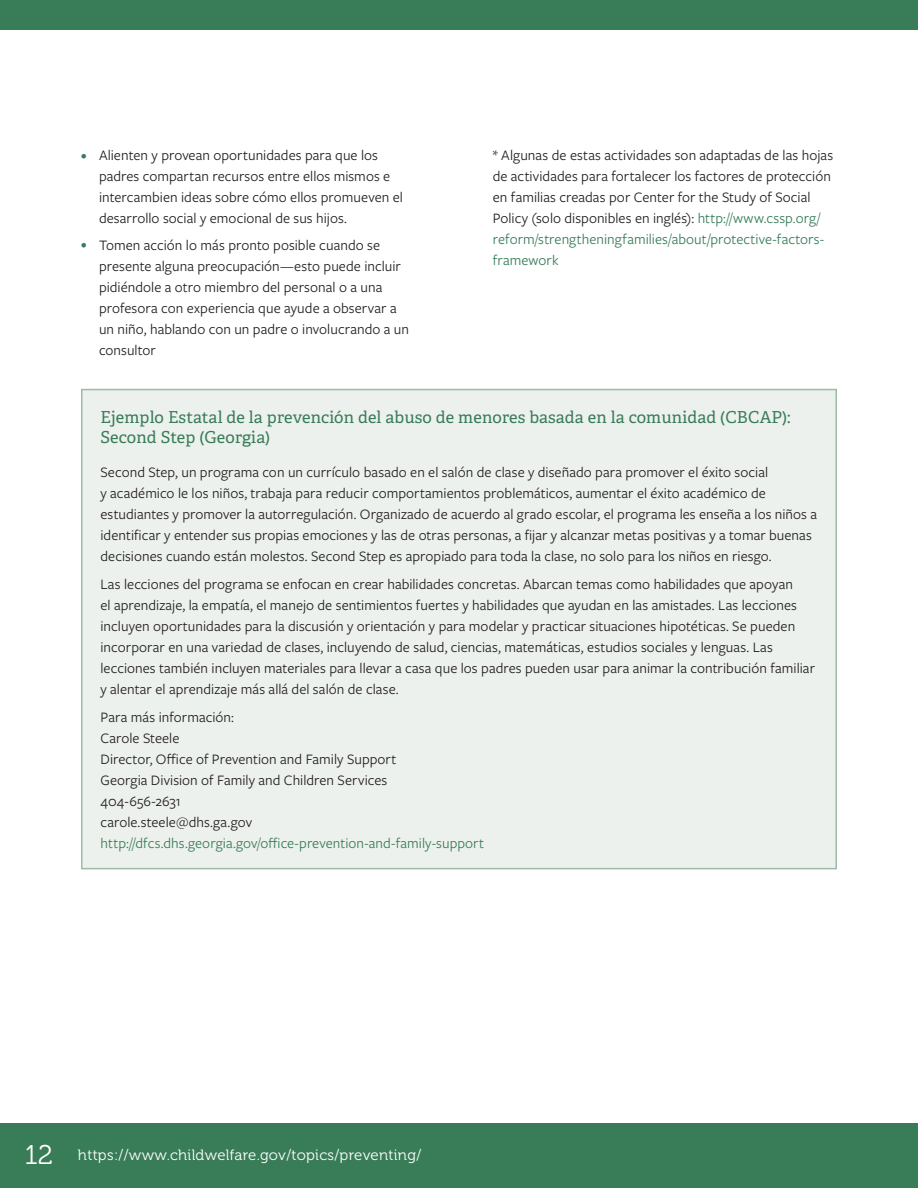
<style>
.page{position:relative;width:918px;height:1188px;background:#fff}
.page>*{position:absolute;margin:0;border:0;box-sizing:border-box;transform-origin:0 0}
.t1{font:16.5px/19.8px "Adelle PE";letter-spacing:.01em;color:#387c58}
.t2{font:15px/21px "Freight Sans Pro";letter-spacing:.005em;color:#231f20}
.t3{font:15px "Museo 300";letter-spacing:.02em;color:#fff}
.s1{font-size:12px;color:#387c58}
.s2{color:#387c58}
.s3{font-size:27px}
</style>
<div class="page">
<div style="left:0;top:1123px;width:918px;height:65px;background:#387c58"></div>
<div style="left:0;top:0;width:918px;height:29px;background:#387c58"></div>
<div style="left:82px;top:390px;width:754px;height:479px;background:#edf1ed"></div>
<div style="left:81px;top:389px;width:756px;height:480px;border:2px solid #9cbca8"></div>
<p class="t2" style="left:99px;top:144px;width:305px;text-indent:-18px"><span class="s1">•</span> Alienten y provean oportunidades para que los padres compartan recursos entre ellos mismos e intercambien ideas sobre cómo ellos promueven el desarrollo social y emocional de sus hijos.</p>
<p class="t2" style="left:99px;top:234px;width:312px;text-indent:-18px"><span class="s1">•</span> Tomen acción lo más pronto posible cuando se presente alguna preocupación—esto puede incluir pidiéndole a otro miembro del personal o a una profesora con experiencia que ayude a observar a un niño, hablando con un padre o involucrando a un consultor</p>
<p class="t2" style="left:493px;top:144px;width:342px">* Algunas de estas actividades son adaptadas de las hojas de actividades para fortalecer los factores de protección en familias creadas por Center for the Study of Social Policy (solo disponibles en inglés): <span class="s2">http://www.cssp.org/ reform/strengtheningfamilies/about/protective-factors&shy;framework</span></p>
<p class="t1" style="left:100px;top:406px;width:692px">Ejemplo Estatal de la prevención del abuso de menores basada en la comunidad (CBCAP):<br>Second Step (Georgia)</p>
<p class="t2" style="left:100px;top:461px;width:718px">Second Step, un programa con un currículo basado en el salón de clase y diseñado para promover el éxito social<br>y académico le los niños, trabaja para reducir comportamientos problemáticos, aumentar el éxito académico de estudiantes y promover la autorregulación. Organizado de acuerdo al grado escolar, el programa les enseña a los niños a identificar y entender sus propias emociones y las de otras personas, a fijar y alcanzar metas positivas y a tomar buenas decisiones cuando están molestos. Second Step es apropiado para toda la clase, no solo para los niños en riesgo.</p>
<p class="t2" style="left:100px;top:573px;width:716px">Las lecciones del programa se enfocan en crear habilidades concretas. Abarcan temas como habilidades que apoyan<br>el aprendizaje, la empatía, el manejo de sentimientos fuertes y habilidades que ayudan en las amistades. Las lecciones incluyen oportunidades para la discusión y orientación y para modelar y practicar situaciones hipotéticas. Se pueden incorporar en una variedad de clases, incluyendo de salud, ciencias, matemáticas, estudios sociales y lenguas. Las lecciones también incluyen materiales para llevar a casa que los padres pueden usar para animar la contribución familiar y alentar el aprendizaje más allá del salón de clase.</p>
<p class="t2" style="left:100px;top:706px;width:385px">Para más información:<br>Carole Steele<br>Director, Office of Prevention and Family Support<br>Georgia Division of Family and Children Services<br>404-656-2631<br>carole.steele@dhs.ga.gov <span class="s2">http://dfcs.dhs.georgia.gov/office-prevention-and-family-support</span></p>
<p class="t3" style="left:25px;top:1146px;width:398px"><span class="s3">12</span> https://www.childwelfare.gov/topics/preventing/</p>
</div>
